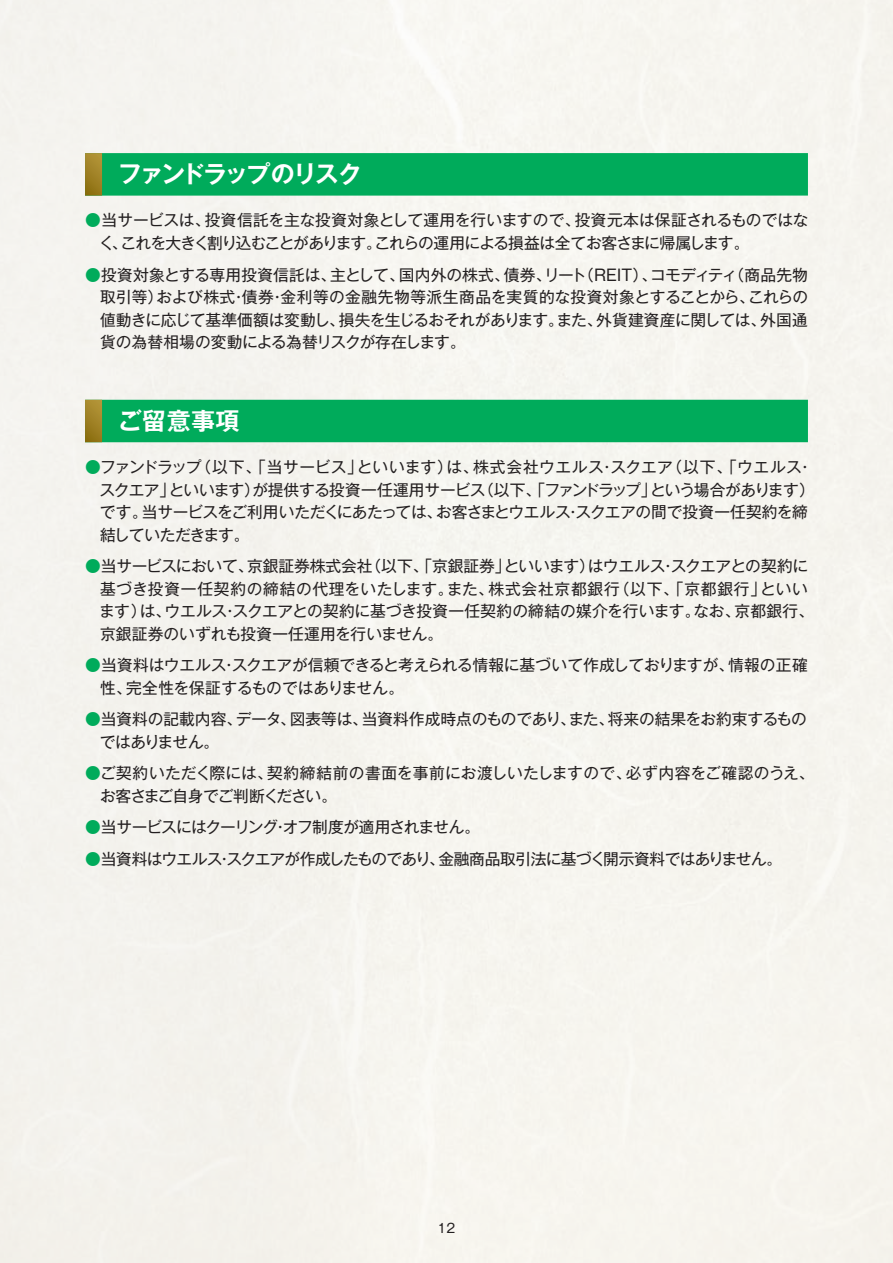
<style>
.page{position:relative;width:893px;height:1263px;background:#fff}
.page>*{position:absolute;margin:0;border:0;box-sizing:border-box;transform-origin:0 0}
.t1{font:700 24px "Gothic MB101 Pro De";letter-spacing:-.07em;color:#fff}
.t2{font:15.75px/22.5px "Gothic MB101 Pro";letter-spacing:-.015em;color:#231f20}
.t3{font:15.75px "Gothic MB101 Pro";letter-spacing:-.045em;color:#231f20}
.t4{font:15.75px "Gothic MB101 Pro";letter-spacing:-.055em;color:#231f20}
.t5{font:12.75px "Gothic MB101 Pro";color:#231f20}
.s1{color:#00ab5b}
</style>
<div class="page">
<div style="left:85px;top:153px;width:723px;height:43px;background:#00ab5b"></div>
<svg style="left:85px;top:153px;width:17px;height:43px"></svg>
<div style="left:85px;top:400px;width:723px;height:42px;background:#00ab5b"></div>
<svg style="left:85px;top:400px;width:17px;height:42px"></svg>
<h1 class="t1" style="left:118px;top:154px;width:245px">ファンドラップのリスク</h1>
<p class="t2" style="left:99px;top:207px;width:711px;text-indent:-14px"><span class="s1">●</span>当サービスは、投資信託を主な投資対象として運用を行いますので、投資元本は保証されるものではなく、これを大きく割り込むことがあります。これらの運用による損益は全てお客さまに帰属します。</p>
<p class="t2" style="left:100px;top:261px;width:710px;text-align:justify;text-indent:-15px"><span class="s1">●</span>投資対象とする専用投資信託は、主として、国内外の株式、債券、リート（REIT）、コモディティ（商品先物取引等）および株式・債券・金利等の金融先物等派生商品を実質的な投資対象とすることから、これらの値動きに応じて基準価額は変動し、損失を生じるおそれがあります。また、外貨建資産に関しては、外国通貨の為替相場の変動による為替リスクが存在します。</p>
<h1 class="t1" style="left:118px;top:401px;width:123px">ご留意事項</h1>
<p class="t2" style="left:100px;top:454px;width:717px;text-indent:-15px"><span class="s1">●</span>ファンドラップ（以下、「当サービス」といいます）は、株式会社ウエルス・スクエア（以下、「ウエルス・スクエア」といいます）が提供する投資一任運用サービス（以下、「ファンドラップ」という場合があります）です。当サービスをご利用いただくにあたっては、お客さまとウエルス・スクエアの間で投資一任契約を締結していただきます。</p>
<p class="t2" style="left:99px;top:553px;width:717px;text-indent:-14px"><span class="s1">●</span>当サービスにおいて、京銀証券株式会社（以下、「京銀証券」といいます）はウエルス・スクエアとの契約に基づき投資一任契約の締結の代理をいたします。また、株式会社京都銀行（以下、「京都銀行」といいます）は、ウエルス・スクエアとの契約に基づき投資一任契約の締結の媒介を行います。なお、京都銀行、京銀証券のいずれも投資一任運用を行いません。</p>
<p class="t2" style="left:100px;top:652px;width:709px;text-indent:-15px"><span class="s1">●</span>当資料はウエルス・スクエアが信頼できると考えられる情報に基づいて作成しておりますが、情報の正確性、完全性を保証するものではありません。</p>
<p class="t2" style="left:100px;top:706px;width:708px;text-indent:-15px"><span class="s1">●</span>当資料の記載内容、データ、図表等は、当資料作成時点のものであり、また、将来の結果をお約束するものではありません。</p>
<p class="t2" style="left:100px;top:760px;width:716px;text-indent:-15px"><span class="s1">●</span>ご契約いただく際には、契約締結前の書面を事前にお渡しいたしますので、必ず内容をご確認のうえ、お客さまご自身でご判断ください。</p>
<p class="t4" style="left:85px;top:814px;width:397px"><span class="s1">●</span>当サービスにはクーリング・オフ制度が適用されません。</p>
<p class="t3" style="left:85px;top:846px;width:707px"><span class="s1">●</span>当資料はウエルス・スクエアが作成したものであり、金融商品取引法に基づく開示資料ではありません。　</p>
<p class="t5" style="left:437px;top:1217px;width:19px">12</p>
</div>
